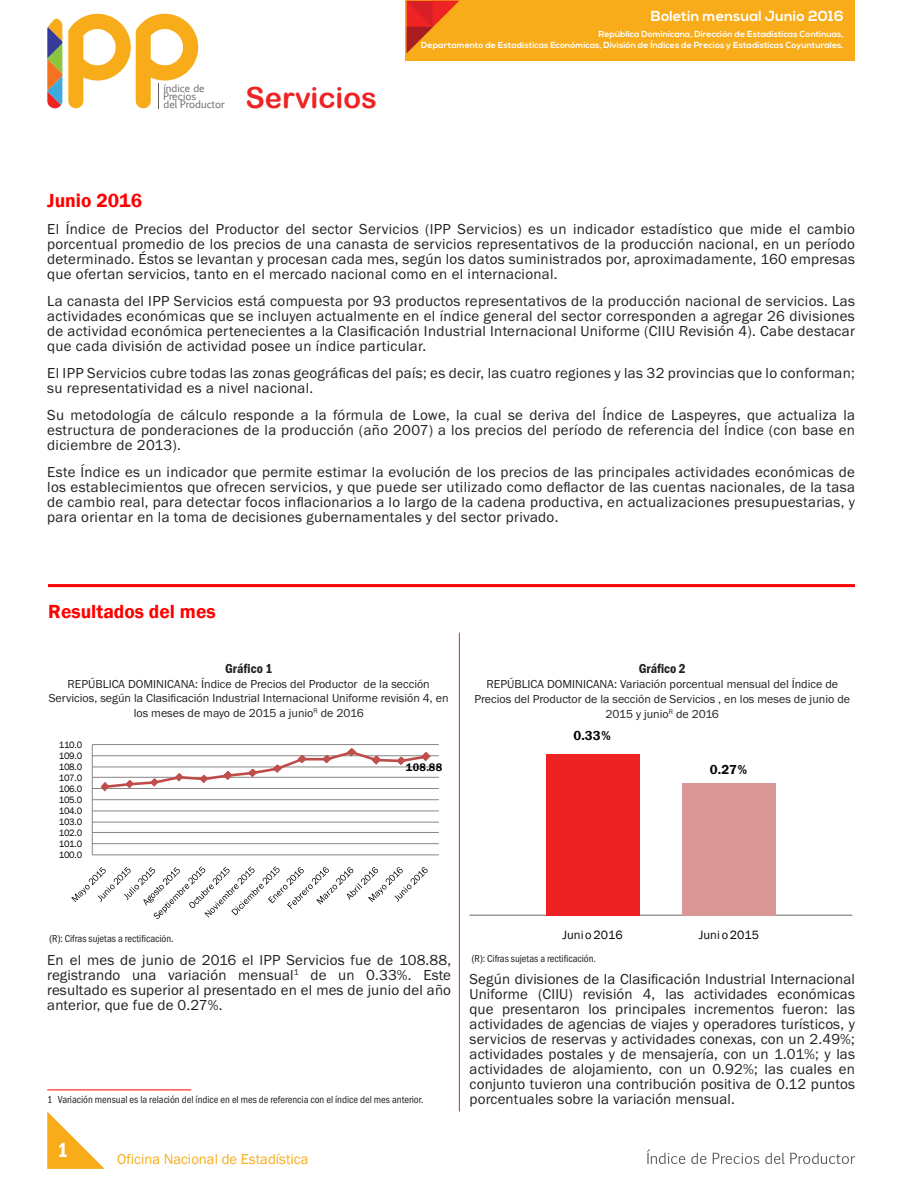
<style>
.page{position:relative;width:918px;height:1188px;background:#fff}
.page>*{position:absolute;margin:0;border:0;box-sizing:border-box;transform-origin:0 0}
.t1{font:29.1px "Arial Rounded MT Bold";color:#ee2323}
.Cuerpo_de_texto{font:21px "ITC Franklin Gothic Std Dm Cp";color:#fff}
.Sub-Title{font:600 19.5px "Franklin Gothic";color:#f00}
.Body{font:15px/15px "Franklin Got Itc TOT Boo";letter-spacing:.02em;color:#231f20;text-align:justify}
.t2{font:14.7px "Franklin Gothic";color:#f8ac1a}
.t3{font:700 14.55px "Nexa";letter-spacing:.01em;color:#fff}
.Gráficos{font:13.5px "Franklin Got Itc TOT Dem Con";color:#231f20}
.t4{font:600 13.35px "Franklin Gothic";color:#040503}
.t5{font:12.3px "Franklin Gothic";color:#040503}
.Gráficos-2{font:12px/14.4px "Franklin Got Itc TOT Boo";color:#231f20;text-align:center}
.t6{font:600 11.25px "Franklin Gothic";color:#000}
.footnote_text{font:10.5px "Franklin Got Itc TOT Boo Con";color:#231f20}
.t7{font:9.9px/8.1px "Euphemia CAS";color:#5d5d5d}
.t8{font:9.45px "Franklin Gothic";letter-spacing:-.04em;color:#000}
.t9{font:700 8.7px/10.5px "Nexa";letter-spacing:.01em;color:#fff;text-align:right}
</style>
<div class="page">
<div style="left:406px;top:0;width:449px;height:61px;background:#f8ac1a"></div>
<svg style="left:47px;top:1112px;width:58px;height:57px"></svg>
<svg style="left:647px;top:1149px;width:38px;height:15px"></svg>
<svg style="left:691px;top:1153px;width:16px;height:11px"></svg>
<svg style="left:713px;top:1153px;width:46px;height:11px"></svg>
<svg style="left:765px;top:1153px;width:90px;height:11px"></svg>
<svg style="left:406px;top:1px;width:53px;height:52px"></svg>
<svg style="left:47px;top:19px;width:15px;height:89px"></svg>
<svg style="left:68px;top:14px;width:130px;height:94px"></svg>
<hr style="left:48px;top:584px;width:807px;height:3px;background:#f00">
<hr style="left:459px;top:633px;width:1px;height:478px;background:#d1232a">
<hr style="left:47px;top:1090px;width:144px;height:1px;background:#f00">
<hr style="left:92px;top:843px;width:347px;height:1px;background:#868686">
<hr style="left:92px;top:832px;width:347px;height:1px;background:#868686">
<hr style="left:92px;top:822px;width:347px;height:1px;background:#868686">
<hr style="left:92px;top:810px;width:347px;height:1px;background:#868686">
<hr style="left:92px;top:799px;width:347px;height:1px;background:#868686">
<hr style="left:92px;top:788px;width:347px;height:1px;background:#868686">
<hr style="left:92px;top:777px;width:347px;height:1px;background:#868686">
<hr style="left:92px;top:767px;width:347px;height:1px;background:#868686">
<hr style="left:92px;top:755px;width:347px;height:1px;background:#868686">
<hr style="left:92px;top:744px;width:347px;height:1px;background:#868686">
<hr style="left:92px;top:745px;width:1px;height:110px;background:#868686">
<hr style="left:92px;top:854px;width:347px;height:1px;background:#868686">
<hr style="left:302px;top:758px;width:25px;height:2px;background:#be4b48">
<svg style="left:100px;top:755px;width:208px;height:37px"></svg>
<svg style="left:322px;top:748px;width:110px;height:17px"></svg>
<svg style="left:71px;top:866px;width:357px;height:53px"></svg>
<hr style="left:470px;top:915px;width:382px;height:1px;background:#868687">
<div style="left:546px;top:754px;width:94px;height:161px;background:#ee2123"></div>
<div style="left:682px;top:783px;width:94px;height:132px;background:#d99895"></div>
<p class="t7" style="left:163px;top:84px;width:63px">índice de<br>Precios<br>del Productor</p>
<h1 class="t1" style="left:245px;top:81px;width:133px">Servicios</h1>
<p class="t3" style="left:651px;top:7px;width:194px">Boletín mensual Junio 2016</p>
<p class="t9" style="left:421px;top:29px;width:424px">República Dominicana, Dirección de Estadísticas Continuas,<br>Departamento de Estadísticas Económicas, División de Índices de Precios y Estadísticas Coyunturales.</p>
<p class="Sub-Title" style="left:47px;top:188px;width:96px">Junio 2016</p>
<p class="Body" style="left:47px;top:222px;width:809px">El Índice de Precios del Productor del sector Servicios (IPP Servicios) es un indicador estadístico que mide el cambio porcentual promedio de los precios de una canasta de servicios representativos de la producción nacional, en un período determinado. Éstos se levantan y procesan cada mes, según los datos suministrados por, aproximadamente, 160 empresas que ofertan servicios, tanto en el mercado nacional como en el internacional.</p>
<p class="Body" style="left:47px;top:294px;width:809px">La canasta del IPP Servicios está compuesta por 93 productos representativos de la producción nacional de servicios. Las actividades económicas que se incluyen actualmente en el índice general del sector corresponden a agregar 26 divisiones de actividad económica pertenecientes a la Clasificación Industrial Internacional Uniforme (CIIU Revisión 4). Cabe destacar que cada división de actividad posee un índice particular.</p>
<p class="Body" style="left:47px;top:366px;width:809px">El IPP Servicios cubre todas las zonas geográficas del país; es decir, las cuatro regiones y las 32 provincias que lo conforman; su representatividad es a nivel nacional.</p>
<p class="Body" style="left:47px;top:408px;width:809px">Su metodología de cálculo responde a la fórmula de Lowe, la cual se deriva del Índice de Laspeyres, que actualiza la estructura de ponderaciones de la producción (año 2007) a los precios del período de referencia del Índice (con base en diciembre de 2013).</p>
<p class="Body" style="left:47px;top:465px;width:809px">Este Índice es un indicador que permite estimar la evolución de los precios de las principales actividades económicas de los establecimientos que ofrecen servicios, y que puede ser utilizado como deflactor de las cuentas nacionales, de la tasa de cambio real, para detectar focos inflacionarios a lo largo de la cadena productiva, en actualizaciones presupuestarias, y para orientar en la toma de decisiones gubernamentales y del sector privado.</p>
<p class="Sub-Title" style="left:48px;top:599px;width:169px">Resultados del mes</p>
<p class="Gráficos" style="left:225px;top:661px;width:49px">Gráfico 1</p>
<p class="Gráficos-2" style="left:49px;top:677px;width:401px">REPÚBLICA DOMINICANA: Índice de Precios del Productor de la sección<br>Servicios, según la Clasificación Industrial Internacional Uniforme revisión 4, en los meses de mayo de 2015 a junio<sup>R</sup> de 2016</p>
<p class="t8" style="left:59px;top:739px;width:25px">110.0</p>
<p class="t8" style="left:59px;top:750px;width:25px">109.0</p>
<p class="t8" style="left:59px;top:761px;width:25px">108.0</p>
<p class="t8" style="left:59px;top:772px;width:25px">107.0</p>
<p class="t8" style="left:59px;top:783px;width:25px">106.0</p>
<p class="t8" style="left:59px;top:794px;width:25px">105.0</p>
<p class="t8" style="left:59px;top:805px;width:25px">104.0</p>
<p class="t8" style="left:59px;top:816px;width:25px">103.0</p>
<p class="t8" style="left:59px;top:827px;width:25px">102.0</p>
<p class="t8" style="left:59px;top:838px;width:25px">101.0</p>
<p class="t8" style="left:59px;top:849px;width:25px">100.0</p>
<p class="t6" style="left:406px;top:760px;width:38px">108.88</p>
<p class="Gráficos" style="left:639px;top:661px;width:49px">Gráfico 2</p>
<p class="Gráficos-2" style="left:475px;top:677px;width:377px;line-height:15px">REPÚBLICA DOMINICANA: Variación porcentual mensual del Índice de<br>Precios del Productor de la sección de Servicios , en los meses de junio de<br>2015 y junio<sup>R</sup> de 2016</p>
<p class="t4" style="left:574px;top:728px;width:39px">0.33%</p>
<p class="t4" style="left:710px;top:761px;width:39px">0.27%</p>
<p class="footnote_text" style="left:50px;top:932px;width:126px">(R): Cifras sujetas a rectificación.</p>
<p class="Body" style="left:47px;top:953px;width:405px">En el mes de junio de 2016 el IPP Servicios fue de 108.88, registrando una variación mensual<sup>1</sup> de un 0.33%. Este resultado es superior al presentado en el mes de junio del año anterior, que fue de 0.27%.</p>
<p class="footnote_text" style="left:47px;top:1094px;width:378px">1 Variación mensual es la relación del índice en el mes de referencia con el índice del mes anterior.</p>
<p class="Cuerpo_de_texto" style="left:58px;top:1139px;width:10px">1</p>
<p class="t2" style="left:117px;top:1150px;width:193px">Oficina Nacional de Estadística</p>
<p class="t5" style="left:563px;top:927px;width:62px">Juni o 2016</p>
<p class="footnote_text" style="left:472px;top:953px;width:126px">(R): Cifras sujetas a rectificación.</p>
<p class="t5" style="left:699px;top:927px;width:62px">Juni o 2015</p>
<p class="Body" style="left:470px;top:972px;width:387px">Según divisiones de la Clasificación Industrial Internacional Uniforme (CIIU) revisión 4, las actividades económicas que presentaron los principales incrementos fueron: las actividades de agencias de viajes y operadores turísticos, y servicios de reservas y actividades conexas, con un 2.49%; actividades postales y de mensajería, con un 1.01%; y las actividades de alojamiento, con un 0.92%; las cuales en conjunto tuvieron una contribución positiva de 0.12 puntos porcentuales sobre la variación mensual.</p>
</div>
